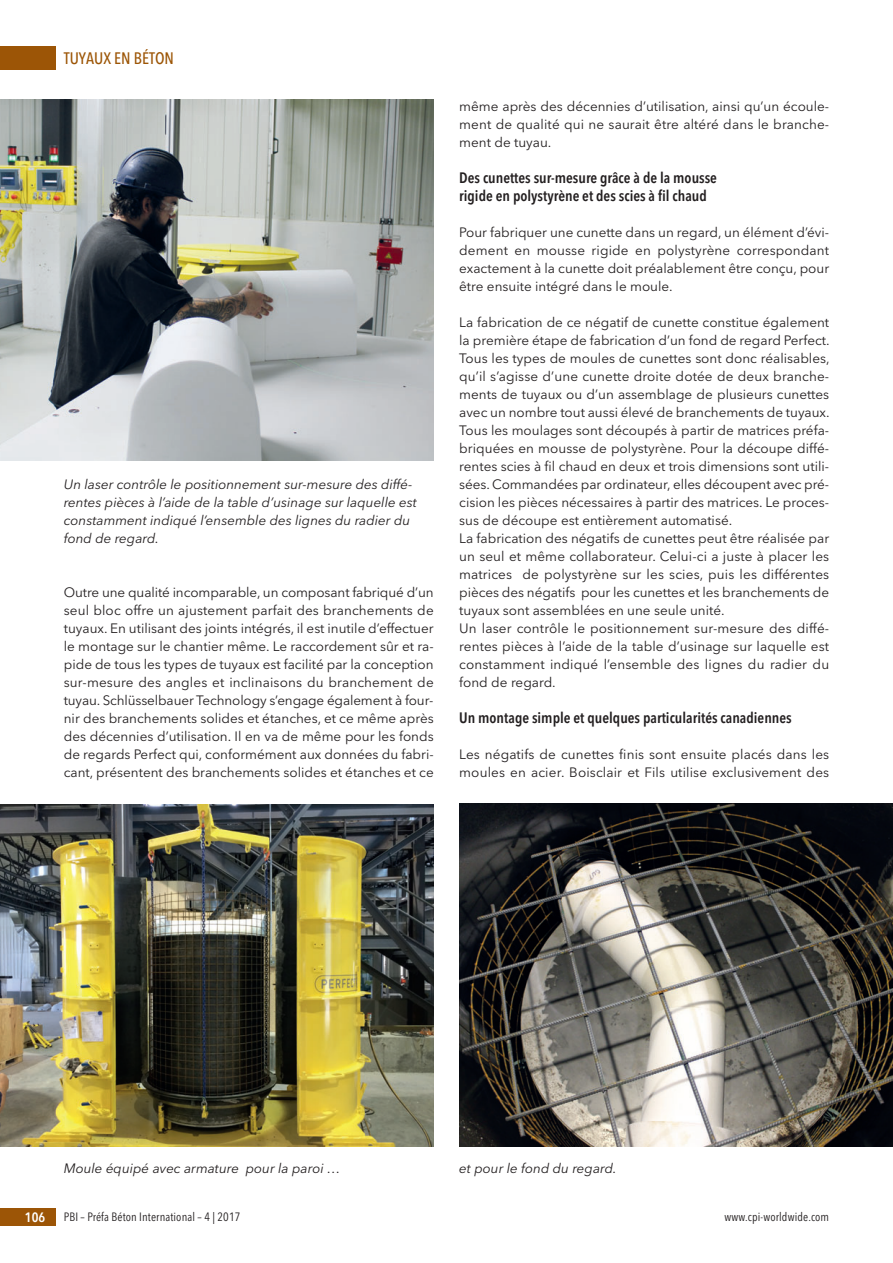
<style>
.page{position:relative;width:893px;height:1263px;background:#fff}
.page>*{position:absolute;margin:0;border:0;box-sizing:border-box;transform-origin:0 0}
.t1{font:500 16.5px "Avenir Next Condensed";color:#9c5506}
.t2{font:600 15px/18px "Avenir Next Condensed";color:#231f20}
.t3{font:13.5px/18px "Avenir Next";color:#231f20;text-align:justify}
.t4{font:italic 13.5px/18px "Avenir Next";color:#231f20}
.t5{font:600 13.5px "Avenir Next Condensed";color:#fff}
.t6{font:12px "Avenir Next Condensed";letter-spacing:.01em;color:#231f20}
</style>
<div class="page">
<div style="left:0;top:47px;width:55px;height:23px;background:#9c5506"></div>
<div style="left:0;top:1208px;width:55px;height:18px;background:#9c5506"></div>
<img style="left:0;top:100px;width:434px;height:360px">
<img style="left:0;top:805px;width:434px;height:341px">
<img style="left:459px;top:804px;width:434px;height:342px">
<p class="t1" style="left:64px;top:51px;width:112px">TUYAUX EN BÉTON</p>
<p class="t4" style="left:64px;top:476px;width:355px">Un laser contrôle le positionnement sur-mesure des diffé&shy;rentes pièces à l’aide de la table d’usinage sur laquelle est constamment indiqué l’ensemble des lignes du radier du fond de regard.</p>
<p class="t3" style="left:64px;top:584px;width:371px">Outre une qualité incomparable, un composant fabriqué d’un seul bloc offre un ajustement parfait des branchements de tuyaux. En utilisant des joints intégrés, il est inutile d’effectuer le montage sur le chantier même. Le raccordement sûr et ra&shy;pide de tous les types de tuyaux est facilité par la conception sur-mesure des angles et inclinaisons du branchement de tuyau. Schlüsselbauer Technology s’engage également à four&shy;nir des branchements solides et étanches, et ce même après des décennies d’utilisation. Il en va de même pour les fonds de regards Perfect qui, conformément aux données du fabri&shy;cant, présentent des branchements solides et étanches et ce</p>
<p class="t3" style="left:459px;top:98px;width:371px">même après des décennies d’utilisation, ainsi qu’un écoule&shy;ment de qualité qui ne saurait être altéré dans le branche&shy;ment de tuyau.</p>
<p class="t2" style="left:459px;top:170px;width:259px">Des cunettes sur-mesure grâce à de la mousse rigide en polystyrène et des scies à fil chaud</p>
<p class="t3" style="left:459px;top:224px;width:371px">Pour fabriquer une cunette dans un regard, un élément d’évi&shy;dement en mousse rigide en polystyrène correspondant exactement à la cunette doit préalablement être conçu, pour être ensuite intégré dans le moule.</p>
<p class="t3" style="left:459px;top:314px;width:372px;text-align:left">La fabrication de ce négatif de cunette constitue également la première étape de fabrication d’un fond de regard Perfect.<br>Tous les types de moules de cunettes sont donc réalisables, qu’il s’agisse d’une cunette droite dotée de deux branche&shy;ments de tuyaux ou d’un assemblage de plusieurs cunettes avec un nombre tout aussi élevé de branchements de tuyaux.<br>Tous les moulages sont découpés à partir de matrices préfa&shy;briquées en mousse de polystyrène. Pour la découpe diffé&shy;rentes scies à fil chaud en deux et trois dimensions sont utili&shy;sées. Commandées par ordinateur, elles découpent avec pré&shy;cision les pièces nécessaires à partir des matrices. Le proces&shy;sus de découpe est entièrement automatisé.<br>La fabrication des négatifs de cunettes peut être réalisée par un seul et même collaborateur. Celui-ci a juste à placer les matrices de polystyrène sur les scies, puis les différentes pièces des négatifs pour les cunettes et les branchements de tuyaux sont assemblées en une seule unité.<br>Un laser contrôle le positionnement sur-mesure des diffé&shy;rentes pièces à l’aide de la table d’usinage sur laquelle est constamment indiqué l’ensemble des lignes du radier du fond de regard.</p>
<p class="t2" style="left:459px;top:710px;width:334px">Un montage simple et quelques particularités canadiennes</p>
<p class="t3" style="left:459px;top:746px;width:371px">Les négatifs de cunettes finis sont ensuite placés dans les moules en acier. Boisclair et Fils utilise exclusivement des</p>
<p class="t4" style="left:64px;top:1160px;width:278px">Moule équipé avec armature pour la paroi …</p>
<p class="t4" style="left:459px;top:1160px;width:159px">et pour le fond du regard.</p>
<p class="t5" style="left:25px;top:1211px;width:22px">106</p>
<p class="t6" style="left:64px;top:1211px;width:178px">PBI – Préfa Béton International – 4 | 2017</p>
<p class="t6" style="left:725px;top:1211px;width:106px">www.cpi-worldwide.com</p>
</div>
